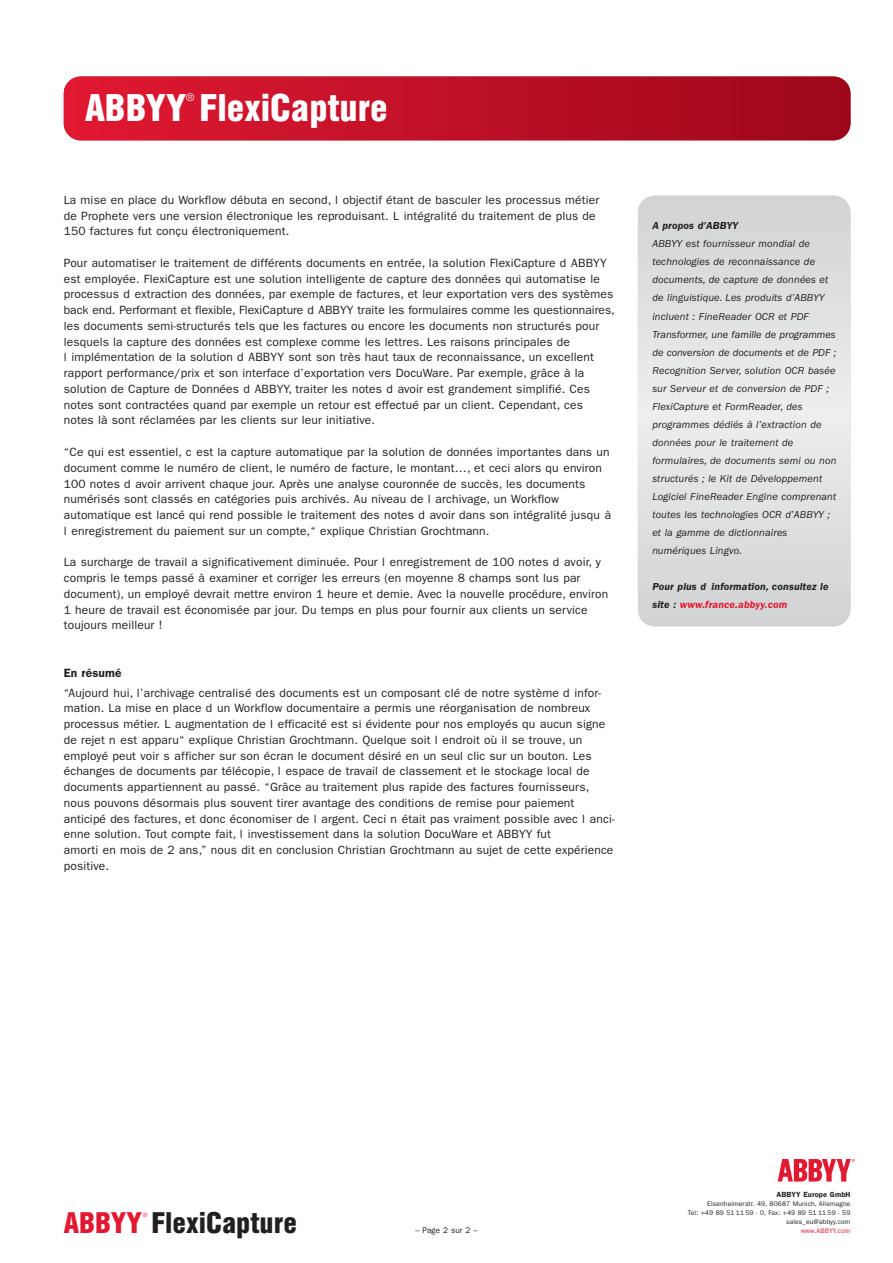
<style>
.page{position:relative;width:893px;height:1263px;background:#fff}
.page>*{position:absolute;margin:0;border:0;box-sizing:border-box;transform-origin:0 0}
.t1{font:900 37.5px "Helios Cond";color:#fff}
.t2{font:900 28.95px "Helios Cond";color:#231f20}
.t3{font:12px/15.8px "Franklin Gothic";letter-spacing:.01em;color:#231f20}
.t4{font:600 12px "Franklin Gothic";letter-spacing:.01em;color:#231f20}
.t5{font:italic 10.5px/18px "Franklin Gothic";letter-spacing:.01em;color:#231f20}
.t6{font:italic 600 10.5px/18px "Franklin Gothic";letter-spacing:.01em;color:#231f20}
.t7{font:10.5px "Helios Cond";color:#fff}
.t8{font:8.25px "Franklin Gothic";letter-spacing:.01em;color:#231f20}
.t9{font:600 7.5px "Franklin Gothic";letter-spacing:.02em;color:#231f20}
.t10{font:6.75px/9px "Franklin Gothic";letter-spacing:.02em;color:#231f20;text-align:right}
.t11{font:6.75px "Franklin Gothic";letter-spacing:.02em;color:#e21931}
.t12{font:6px "Helios Cond";color:#e21931}
.s1{color:#e21931}
</style>
<div class="page">
<svg style="left:778px;top:1181px;width:69px;height:1px"></svg>
<svg style="left:778px;top:1159px;width:77px;height:22px"></svg>
<div style="left:64px;top:77px;width:786px;height:63px;background:linear-gradient(to right,#e01932,#9d071b);border-radius:17px"></div>
<div style="left:638px;top:196px;width:212px;height:430px;background:linear-gradient(to right,#dfe0e2,#dfe0e2);border-radius:17px"></div>
<h1 class="t1" style="left:85px;top:94px;width:304px">ABBYY FlexiCapture</h1>
<p class="t7" style="left:186px;top:94px;width:10px">®</p>
<p class="t3" style="left:64px;top:193px;width:537px">La mise en place du Workflow débuta en second, l objectif étant de basculer les processus métier de Prophete vers une version électronique les reproduisant. L intégralité du traitement de plus de<br>150 factures fut conçu électroniquement.</p>
<p class="t3" style="left:64px;top:256px;width:553px">Pour automatiser le traitement de différents documents en entrée, la solution FlexiCapture d ABBYY est employée. FlexiCapture est une solution intelligente de capture des données qui automatise le processus d extraction des données, par exemple de factures, et leur exportation vers des systèmes back end. Performant et flexible, FlexiCapture d ABBYY traite les formulaires comme les questionnaires, les documents semi-structurés tels que les factures ou encore les documents non structurés pour lesquels la capture des données est complexe comme les lettres. Les raisons principales de<br>l implémentation de la solution d ABBYY sont son très haut taux de reconnaissance, un excellent rapport performance/prix et son interface d’exportation vers DocuWare. Par exemple, grâce à la solution de Capture de Données d ABBYY, traiter les notes d avoir est grandement simplifié. Ces notes sont contractées quand par exemple un retour est effectué par un client. Cependant, ces notes là sont réclamées par les clients sur leur initiative.</p>
<p class="t3" style="left:64px;top:445px;width:549px">“Ce qui est essentiel, c est la capture automatique par la solution de données importantes dans un document comme le numéro de client, le numéro de facture, le montant…, et ceci alors qu environ 100 notes d avoir arrivent chaque jour. Après une analyse couronnée de succès, les documents numérisés sont classés en catégories puis archivés. Au niveau de l archivage, un Workflow automatique est lancé qui rend possible le traitement des notes d avoir dans son intégralité jusqu à l enregistrement du paiement sur un compte,“ explique Christian Grochtmann.</p>
<p class="t3" style="left:64px;top:555px;width:546px">La surcharge de travail a significativement diminuée. Pour l enregistrement de 100 notes d avoir, y compris le temps passé à examiner et corriger les erreurs (en moyenne 8 champs sont lus par document), un employé devrait mettre environ 1 heure et demie. Avec la nouvelle procédure, environ 1 heure de travail est économisée par jour. Du temps en plus pour fournir aux clients un service toujours meilleur !</p>
<p class="t4" style="left:64px;top:668px;width:59px">En résumé</p>
<p class="t3" style="left:64px;top:685px;width:552px">“Aujourd hui, l’archivage centralisé des documents est un composant clé de notre système d infor&shy;mation. La mise en place d un Workflow documentaire a permis une réorganisation de nombreux processus métier. L augmentation de l efficacité est si évidente pour nos employés qu aucun signe de rejet n est apparu“ explique Christian Grochtmann. Quelque soit l endroit où il se trouve, un employé peut voir s afficher sur son écran le document désiré en un seul clic sur un bouton. Les échanges de documents par télécopie, l espace de travail de classement et le stockage local de documents appartiennent au passé. “Grâce au traitement plus rapide des factures fournisseurs, nous pouvons désormais plus souvent tirer avantage des conditions de remise pour paiement anticipé des factures, et donc économiser de l argent. Ceci n était pas vraiment possible avec l anci&shy;enne solution. Tout compte fait, l investissement dans la solution DocuWare et ABBYY fut<br>amorti en mois de 2 ans,” nous dit en conclusion Christian Grochtmann au sujet de cette expérience positive.</p>
<p class="t6" style="left:652px;top:218px;width:87px">A propos d’ABBYY</p>
<p class="t5" style="left:652px;top:236px;width:186px">ABBYY est fournisseur mondial de technologies de reconnaissance de documents, de capture de données et de linguistique. Les produits d’ABBYY incluent : FineReader OCR et PDF Transformer, une famille de programmes de conversion de documents et de PDF ; Recognition Server, solution OCR basée sur Serveur et de conversion de PDF ; FlexiCapture et FormReader, des programmes dédiés à l’extraction de données pour le traitement de formulaires, de documents semi ou non structurés ; le Kit de Développement Logiciel FineReader Engine comprenant toutes les technologies OCR d’ABBYY ; et la gamme de dictionnaires numériques Lingvo.</p>
<p class="t6" style="left:652px;top:578px;width:178px">Pour plus d information, consultez le site : <span class="s1">www.france.abbyy.com</span></p>
<h2 class="t2" style="left:64px;top:1212px;width:235px"><span class="s1">ABBYY</span> FlexiCapture</h2>
<p class="t12" style="left:143px;top:1212px;width:6px">®</p>
<p class="t8" style="left:415px;top:1228px;width:64px">– Page 2 sur 2 –</p>
<p class="t9" style="left:776px;top:1192px;width:76px">ABBYY Europe GmbH</p>
<p class="t10" style="left:688px;top:1200px;width:164px">Elsenheimerstr. 49, 80687 Munich, Allemagne<br>Tel: +49 89 51 11 59 - 0, Fax: +49 89 51 11 59 - 59 sales_eu@abbyy.com</p>
<p class="t11" style="left:801px;top:1228px;width:51px">www.ABBYY.com</p>
</div>
